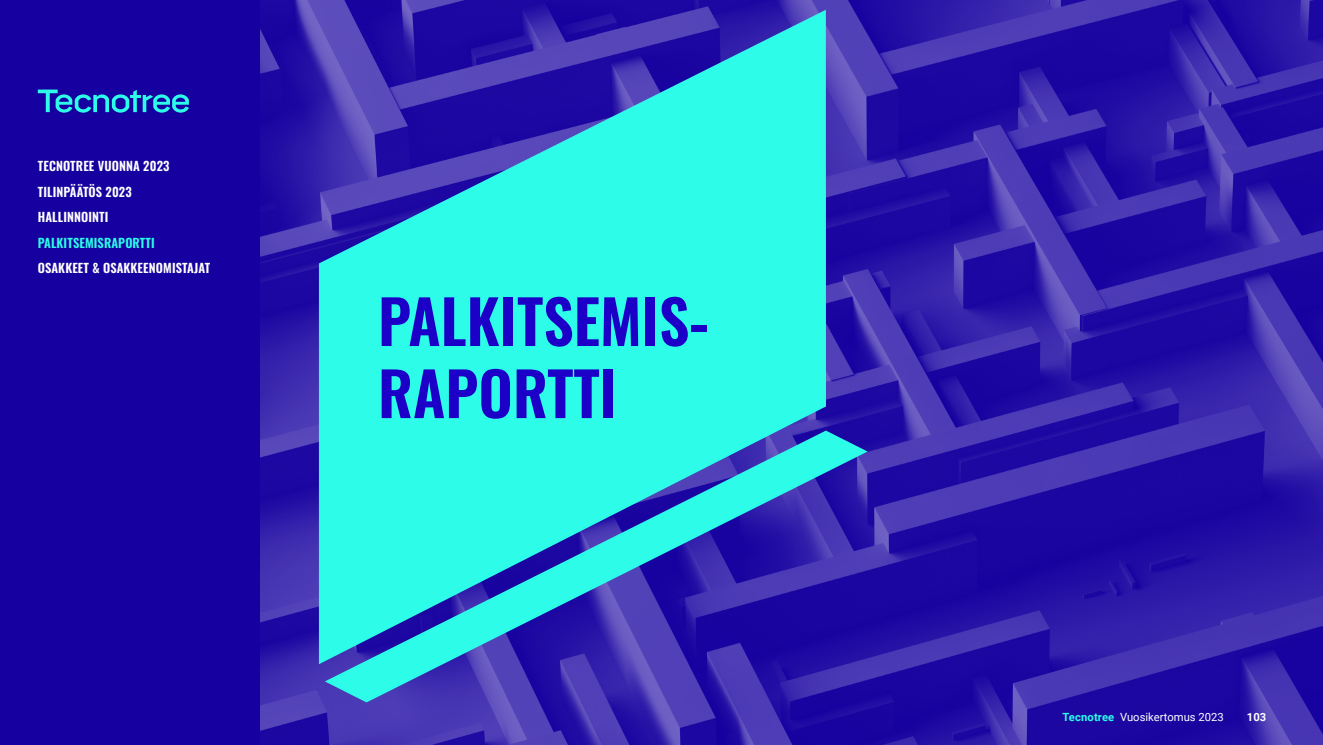
<style>
.page{position:relative;width:1323px;height:745px;background:#fff}
.page>*{position:absolute;margin:0;border:0;box-sizing:border-box;transform-origin:0 0}
.H1_Start_Segment{font:600 60px/72px "Oswald";color:#1c00c8}
.t1{font:600 12.5px/25.5px "Oswald";letter-spacing:.01em;color:#fff}
.t2{font:600 12.5px "Oswald";letter-spacing:.01em;color:#2cfce8}
.t3{font:11.25px "Roboto";color:#fff}
.t4{font:700 11.25px "Roboto";color:#fff}
.s1{font-weight:700;color:#2cfce8}
</style>
<div class="page">
<img style="left:260px;top:0;width:1063px;height:743px">
<svg style="left:325px;top:430px;width:543px;height:272px;background:#373eb3"></svg>
<svg style="left:319px;top:10px;width:507px;height:653px;background:#2eb2d3"></svg>
<div style="left:0;top:0;width:260px;height:744px;background:#16009f"></div>
<svg style="left:38px;top:89px;width:151px;height:24px"></svg>
<p class="t1" style="left:38px;top:154px;width:133px">TECNOTREE VUONNA 2023<br>TILINPÄÄTÖS 2023<br>HALLINNOINTI</p>
<p class="t2" style="left:38px;top:236px;width:118px">PALKITSEMISRAPORTTI</p>
<p class="t1" style="left:38px;top:256px;width:174px">OSAKKEET &amp; OSAKKEENOMISTAJAT</p>
<p class="H1_Start_Segment" style="left:378px;top:289px;width:332px">PALKITSEMIS-<br>RAPORTTI</p>
<p class="t3" style="left:1062px;top:708px;width:163px"><span class="s1">Tecnotree</span> Vuosikertomus 2023</p>
<p class="t4" style="left:1247px;top:708px;width:21px">103</p>
</div>
